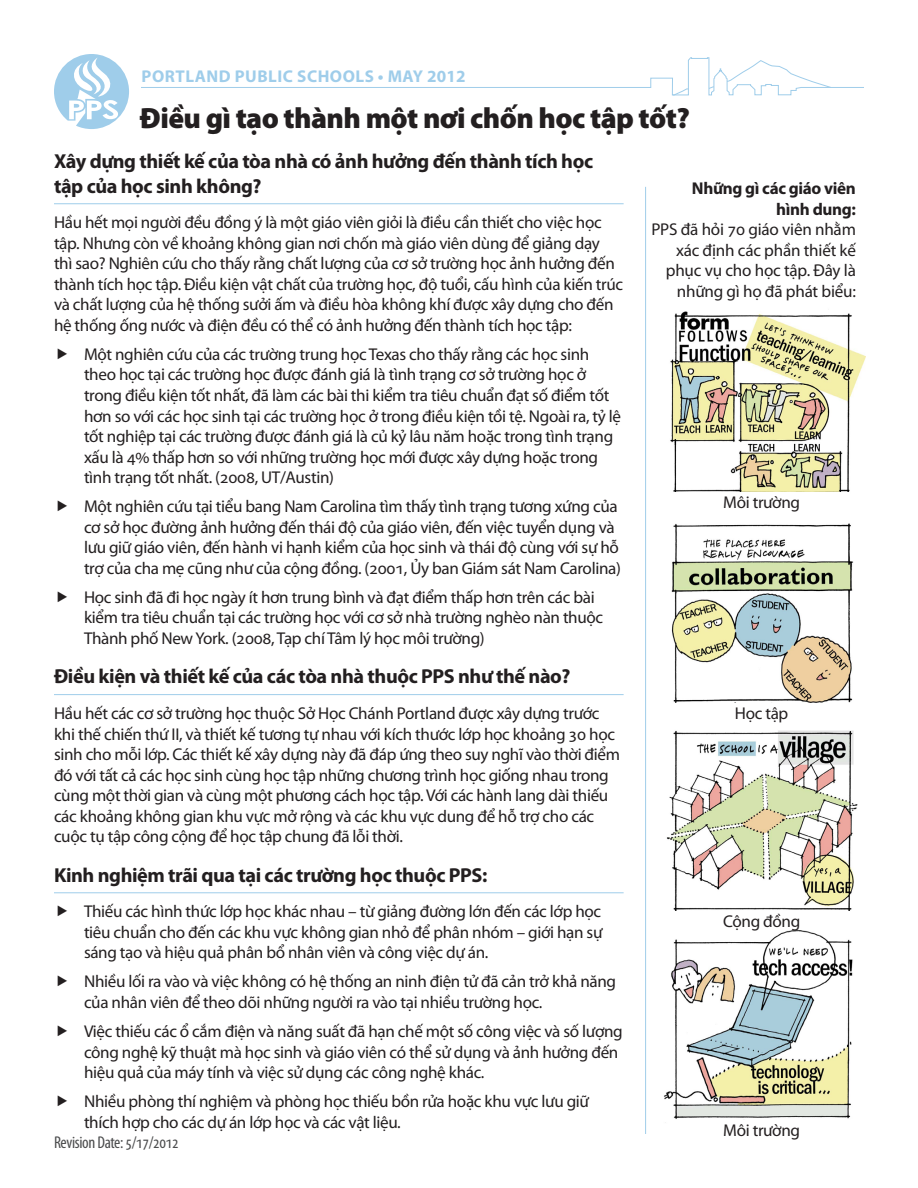
<style>
.page{position:relative;width:918px;height:1188px;background:#fff}
.page>*{position:absolute;margin:0;border:0;box-sizing:border-box;transform-origin:0 0}
.Headline{font:900 29.25px "Myriad Pro";letter-spacing:-.02em;color:#231f20}
.Subhead{font:700 20.25px/24.3px "Myriad Pro";letter-spacing:-.02em;color:#231f20}
.t1{font:17.1px/20.5px "Myriad Pro";letter-spacing:-.02em;color:#231f20}
.PPS{font:700 17.1px "Myriad Pro";letter-spacing:.03em;color:#9fcdea}
.t2{font:condensed 17.1px "Myriad Pro";letter-spacing:-.02em;color:#4b4c4d}
.s1{font-weight:700}
</style>
<div class="page">
<hr style="left:54px;top:203px;width:570px;height:1px;background:#9fcdea">
<hr style="left:54px;top:694px;width:570px;height:1px;background:#9fcdea">
<hr style="left:54px;top:892px;width:570px;height:1px;background:#9fcdea">
<svg style="left:141px;top:57px;width:723px;height:39px"></svg>
<svg style="left:54px;top:54px;width:75px;height:75px"></svg>
<img style="left:670px;top:311px;width:196px;height:181px">
<img style="left:671px;top:523px;width:183px;height:180px">
<img style="left:667px;top:730px;width:191px;height:181px">
<img style="left:664px;top:930px;width:189px;height:189px">
<hr style="left:645px;top:187px;width:1px;height:947px;background:#9fcdea">
<p class="PPS" style="left:142px;top:66px;width:325px">PORTLAND PUBLIC SCHOOLS • MAY 2012</p>
<p class="Headline" style="left:140px;top:98px;width:552px">Điều gì tạo thành một nơi chốn học tập tốt?</p>
<p class="Subhead" style="left:54px;top:149px;width:541px">Xây dựng thiết kế của tòa nhà có ảnh hưởng đến thành tích học tập của học sinh không?</p>
<p class="t1" style="left:54px;top:212px;width:571px">Hầu hết mọi người đều đồng ý là một giáo viên giỏi là điều cần thiết cho việc học tập. Nhưng còn về khoảng không gian nơi chốn mà giáo viên dùng để giảng dạy<br>thì sao? Nghiên cứu cho thấy rằng chất lượng của cơ sở trường học ảnh hưởng đến thành tích học tập. Điều kiện vật chất của trường học, độ tuổi, cấu hình của kiến trúc và chất lượng của hệ thống sưởi ấm và điều hòa không khí được xây dựng cho đến hệ thống ống nước và điện đều có thể có ảnh hưởng đến thành tích học tập:</p>
<p class="t1" style="left:84px;top:344px;width:539px">Một nghiên cứu của các trường trung học Texas cho thấy rằng các học sinh theo học tại các trường học được đánh giá là tình trạng cơ sở trường học ở trong điều kiện tốt nhất, đã làm các bài thi kiểm tra tiêu chuẩn đạt số điểm tốt hơn so với các học sinh tại các trường học ở trong điều kiện tồi tệ. Ngoài ra, tỷ lệ tốt nghiệp tại các trường được đánh giá là củ kỷ lâu năm hoặc trong tình trạng xấu là 4% thấp hơn so với những trường học mới được xây dựng hoặc trong tình trạng tốt nhất. (2008, UT/Austin)</p>
<p class="t1" style="left:84px;top:496px;width:538px">Một nghiên cứu tại tiểu bang Nam Carolina tìm thấy tình trạng tương xứng của cơ sở học đường ảnh hưởng đến thái độ của giáo viên, đến việc tuyển dụng và lưu giữ giáo viên, đến hành vi hạnh kiểm của học sinh và thái độ cùng với sự hỗ trợ của cha mẹ cũng như của cộng đồng. (2001, Ủy ban Giám sát Nam Carolina)</p>
<p class="t1" style="left:84px;top:587px;width:521px">Học sinh đã đi học ngày ít hơn trung bình và đạt điểm thấp hơn trên các bài kiểm tra tiêu chuẩn tại các trường học với cơ sở nhà trường nghèo nàn thuộc<br>Thành phố New York. (2008, Tạp chí Tâm lý học môi trường)</p>
<p class="Subhead" style="left:54px;top:664px;width:518px">Điều kiện và thiết kế của các tòa nhà thuộc PPS như thế nào?</p>
<p class="t1" style="left:54px;top:703px;width:568px">Hầu hết các cơ sở trường học thuộc Sở Học Chánh Portland được xây dựng trước khi thế chiến thứ II, và thiết kế tương tự nhau với kích thước lớp học khoảng 30 học sinh cho mỗi lớp. Các thiết kế xây dựng này đã đáp ứng theo suy nghĩ vào thời điểm đó với tất cả các học sinh cùng học tập những chương trình học giống nhau trong cùng một thời gian và cùng một phương cách học tập. Với các hành lang dài thiếu các khoảng không gian khu vực mở rộng và các khu vực dung để hỗ trợ cho các cuộc tụ tập công cộng để học tập chung đã lỗi thời.</p>
<p class="Subhead" style="left:54px;top:862px;width:435px">Kinh nghiệm trãi qua tại các trường học thuộc PPS:</p>
<p class="t1" style="left:84px;top:901px;width:520px;text-align:justify">Thiếu các hình thức lớp học khác nhau – từ giảng đường lớn đến các lớp học tiêu chuẩn cho đến các khu vực không gian nhỏ để phân nhóm – giới hạn sự sáng tạo và hiệu quả phân bổ nhân viên và công việc dự án.</p>
<p class="t1" style="left:84px;top:971px;width:534px">Nhiều lối ra vào và việc không có hệ thống an ninh điện tử đã cản trở khả năng của nhân viên để theo dõi những người ra vào tại nhiều trường học.</p>
<p class="t1" style="left:84px;top:1021px;width:540px">Việc thiếu các ổ cắm điện và năng suất đã hạn chế một số công việc và số lượng công nghệ kỹ thuật mà học sinh và giáo viên có thể sử dụng và ảnh hưởng đến hiệu quả của máy tính và việc sử dụng các công nghệ khác.</p>
<p class="t1" style="left:84px;top:1091px;width:506px">Nhiều phòng thí nghiệm và phòng học thiếu bồn rửa hoặc khu vực lưu giữ thích hợp cho các dự án lớp học và các vật liệu.</p>
<p class="t1" style="left:651px;top:178px;width:206px;text-align:right"><span class="s1">Những gì các giáo viên<br>hình dung:<br></span>PPS đã hỏi 70 giáo viên nhằm xác định các phần thiết kế phục vụ cho học tập. Đây là những gì họ đã phát biểu:</p>
<p class="t1" style="left:723px;top:492px;width:78px">Môi trường</p>
<p class="t1" style="left:735px;top:702px;width:55px">Học tập</p>
<p class="t1" style="left:723px;top:911px;width:79px">Cộng đồng</p>
<p class="t1" style="left:723px;top:1119px;width:78px">Môi trường</p>
<p class="t2" style="left:54px;top:1132px;width:126px">Revision Date: 5/17/2012</p>
</div>
